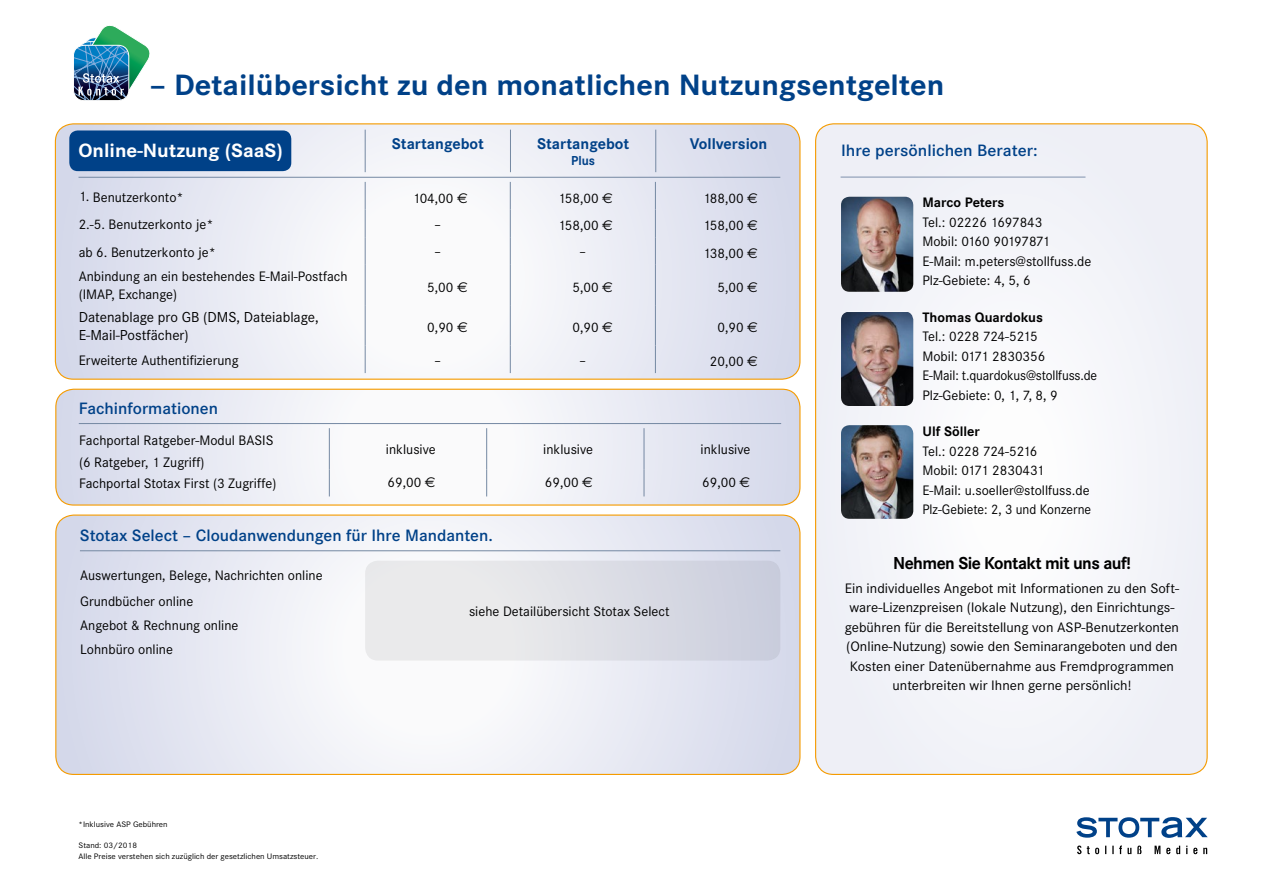
<style>
.page{position:relative;width:1263px;height:893px;background:#fff}
.page>*{position:absolute;margin:0;border:0;box-sizing:border-box;transform-origin:0 0}
.t1{font:700 30.6px "Corporate S";color:#004188;scale:1.05 1}
.t2{font:700 19.95px "Corporate S";color:#fff;scale:1.05 1}
.t3{font:700 18px "Corporate S";letter-spacing:-.03em;color:#000}
.t4{font:600 17.1px "Corporate S";color:#004188}
.t5{font:600 17.1px "Corporate S";color:#004188;scale:1.05 1}
.t6{font:700 16.05px "Corporate S";color:#004188}
.t7{font:15px/18px "Corporate S";color:#000}
.t8{font:14.25px/19.5px "Corporate S";color:#000}
.t9{font:14.25px/19.5px "Corporate S";color:#000;text-align:center;scale:1.04 1}
.t10{font:700 14.25px "Corporate S";color:#000}
.t11{font:700 13.5px "Corporate S";color:#004188;scale:.95 1}
.t12{font:8.25px/10.5px "Corporate S";color:#000;scale:1.07 1}
.s1{font-family:"Euro Sans Std"}
</style>
<div class="page">
<svg style="left:1076px;top:817px;width:132px;height:21px"></svg>
<svg style="left:1077px;top:845px;width:130px;height:9px"></svg>
<svg style="left:55px;top:124px;width:745px;height:255px"></svg>
<hr style="left:365px;top:130px;width:1px;height:42px;background:#7488a2">
<hr style="left:510px;top:130px;width:1px;height:42px;background:#7488a2">
<hr style="left:655px;top:130px;width:1px;height:42px;background:#7488a2">
<hr style="left:79px;top:177px;width:701px;height:1px;background:#7488a2">
<svg style="left:365px;top:182px;width:1px;height:83px"></svg>
<hr style="left:365px;top:265px;width:1px;height:40px;background:#7488a2">
<hr style="left:365px;top:305px;width:1px;height:40px;background:#7488a2">
<svg style="left:365px;top:345px;width:1px;height:28px"></svg>
<svg style="left:510px;top:182px;width:1px;height:83px"></svg>
<svg style="left:655px;top:182px;width:1px;height:83px"></svg>
<hr style="left:510px;top:265px;width:1px;height:40px;background:#7488a2">
<hr style="left:655px;top:265px;width:1px;height:40px;background:#7488a2">
<hr style="left:510px;top:305px;width:1px;height:40px;background:#7488a2">
<hr style="left:655px;top:305px;width:1px;height:40px;background:#7488a2">
<svg style="left:510px;top:345px;width:1px;height:28px"></svg>
<svg style="left:655px;top:345px;width:1px;height:28px"></svg>
<div style="left:69px;top:130px;width:222px;height:41px;background:#004188;border-radius:8px"></div>
<img style="left:73px;top:25px;width:77px;height:76px">
<div style="left:816px;top:124px;width:391px;height:650px;background:#f2f4f9"></div>
<img style="left:841px;top:197px;width:72px;height:95px">
<img style="left:841px;top:312px;width:72px;height:94px">
<img style="left:841px;top:425px;width:72px;height:94px">
<svg style="left:57px;top:515px;width:743px;height:259px"></svg>
<div style="left:365px;top:561px;width:415px;height:99px;background:linear-gradient(to right,#f1f1ee,#cccfde);border-radius:13px"></div>
<hr style="left:80px;top:550px;width:700px;height:1px;background:#7488a2">
<svg style="left:56px;top:389px;width:744px;height:116px"></svg>
<hr style="left:79px;top:423px;width:702px;height:1px;background:#7488a2">
<hr style="left:329px;top:428px;width:1px;height:42px;background:#7488a2">
<hr style="left:486px;top:428px;width:1px;height:42px;background:#7488a2">
<hr style="left:644px;top:428px;width:1px;height:42px;background:#7488a2">
<svg style="left:329px;top:470px;width:1px;height:26px"></svg>
<svg style="left:486px;top:470px;width:1px;height:26px"></svg>
<svg style="left:644px;top:470px;width:1px;height:26px"></svg>
<div style="left:55px;top:389px;width:745px;height:117px;border:1px solid #f59b00;border-radius:18px"></div>
<h1 class="t1" style="left:150px;top:68px;width:758px">– Detailübersicht zu den monatlichen Nutzungsentgelten</h1>
<p class="t6" style="left:392px;top:134px;width:93px">Startangebot</p>
<p class="t6" style="left:537px;top:134px;width:93px">Startangebot</p>
<p class="t11" style="left:571px;top:153px;width:27px">Plus</p>
<p class="t6" style="left:690px;top:134px;width:79px">Vollversion</p>
<h2 class="t2" style="left:78px;top:139px;width:196px">Online-Nutzung (SaaS)</h2>
<p class="t5" style="left:841px;top:141px;width:189px">Ihre persönlichen Berater:</p>
<p class="t8" style="left:79px;top:187px;width:106px">1. Benutzerkonto*</p>
<p class="t8" style="left:413px;top:188px;width:57px">104,00 <span class="s1">€</span></p>
<p class="t8" style="left:558px;top:188px;width:56px">158,00 <span class="s1">€</span></p>
<p class="t8" style="left:703px;top:188px;width:56px">188,00 <span class="s1">€</span></p>
<p class="t8" style="left:79px;top:215px;width:136px">2.-5. Benutzerkonto je*</p>
<p class="t8" style="left:434px;top:214px;width:9px">–</p>
<p class="t8" style="left:558px;top:216px;width:56px">158,00 <span class="s1">€</span></p>
<p class="t8" style="left:703px;top:216px;width:56px">158,00 <span class="s1">€</span></p>
<p class="t8" style="left:79px;top:243px;width:139px">ab 6. Benutzerkonto je*</p>
<p class="t8" style="left:434px;top:242px;width:9px">–</p>
<p class="t8" style="left:579px;top:242px;width:9px">–</p>
<p class="t8" style="left:703px;top:244px;width:56px">138,00 <span class="s1">€</span></p>
<p class="t8" style="left:79px;top:268px;width:270px;line-height:18px">Anbindung an ein bestehendes E-Mail-Postfach (IMAP, Exchange)</p>
<p class="t8" style="left:427px;top:278px;width:42px">5,00 <span class="s1">€</span></p>
<p class="t8" style="left:572px;top:278px;width:42px">5,00 <span class="s1">€</span></p>
<p class="t8" style="left:717px;top:278px;width:42px">5,00 <span class="s1">€</span></p>
<p class="t7" style="left:79px;top:308px;width:241px">Datenablage pro GB (DMS, Dateiablage,<br>E-Mail-Postfächer)</p>
<p class="t8" style="left:427px;top:318px;width:42px">0,90 <span class="s1">€</span></p>
<p class="t8" style="left:572px;top:318px;width:42px">0,90 <span class="s1">€</span></p>
<p class="t8" style="left:717px;top:318px;width:42px">0,90 <span class="s1">€</span></p>
<p class="t8" style="left:79px;top:350px;width:161px">Erweiterte Authentifizierung</p>
<p class="t8" style="left:434px;top:350px;width:9px">–</p>
<p class="t8" style="left:579px;top:350px;width:9px">–</p>
<p class="t8" style="left:710px;top:352px;width:50px">20,00 <span class="s1">€</span></p>
<p class="t4" style="left:79px;top:398px;width:141px">Fachinformationen</p>
<p class="t8" style="left:79px;top:430px;width:199px;line-height:21.6px">Fachportal Ratgeber-Modul BASIS (6 Ratgeber, 1 Zugriff)<br>Fachportal Stotax First (3 Zugriffe)</p>
<p class="t8" style="left:386px;top:440px;width:51px">inklusive</p>
<p class="t8" style="left:543px;top:440px;width:51px">inklusive</p>
<p class="t8" style="left:701px;top:440px;width:51px">inklusive</p>
<p class="t8" style="left:388px;top:472px;width:50px">69,00 <span class="s1">€</span></p>
<p class="t8" style="left:545px;top:472px;width:50px">69,00 <span class="s1">€</span></p>
<p class="t8" style="left:702px;top:472px;width:50px">69,00 <span class="s1">€</span></p>
<p class="t4" style="left:80px;top:525px;width:414px">Stotax Select – Cloudanwendungen für Ihre Mandanten.</p>
<p class="t8" style="left:80px;top:565px;width:244px">Auswertungen, Belege, Nachrichten online</p>
<p class="t8" style="left:469px;top:602px;width:202px">siehe Detailübersicht Stotax Select</p>
<p class="t8" style="left:80px;top:589px;width:160px;line-height:24.2px">Grundbücher online<br>Angebot &amp; Rechnung online<br>Lohnbüro online</p>
<p class="t12" style="left:79px;top:819px;width:85px">*Inklusive ASP Gebühren</p>
<p class="t12" style="left:79px;top:840px;width:226px">Stand: 03/2018<br>Alle Preise verstehen sich zuzüglich der gesetzlichen Umsatzsteuer.</p>
<p class="t10" style="left:922px;top:194px;width:84px">Marco Peters</p>
<p class="t8" style="left:922px;top:212px;width:171px">Tel.: 02226 1697843<br>Mobil: 0160 90197871<br>E-Mail: m.peters@stollfuss.de<br>Plz-Gebiete: 4, 5, 6</p>
<p class="t10" style="left:922px;top:309px;width:122px">Thomas Quardokus</p>
<p class="t8" style="left:922px;top:327px;width:176px">Tel.: 0228 724-5215<br>Mobil: 0171 2830356<br>E-Mail: t.quardokus@stollfuss.de<br>Plz-Gebiete: 0, 1, 7, 8, 9</p>
<p class="t10" style="left:922px;top:423px;width:59px">Ulf Söller</p>
<p class="t8" style="left:922px;top:441px;width:170px">Tel.: 0228 724-5216<br>Mobil: 0171 2830431<br>E-Mail: u.soeller@stollfuss.de<br>Plz-Gebiete: 2, 3 und Konzerne</p>
<p class="t3" style="left:893px;top:552px;width:239px">Nehmen Sie Kontakt mit uns auf!</p>
<p class="t9" style="left:845px;top:578px;width:323px">Ein individuelles Angebot mit Informationen zu den Soft&shy;ware-Lizenzpreisen (lokale Nutzung), den Einrichtungs&shy;gebühren für die Bereitstellung von ASP-Benutzerkonten (Online-Nutzung) sowie den Seminarangeboten und den Kosten einer Datenübernahme aus Fremdprogrammen unterbreiten wir Ihnen gerne persönlich!</p>
</div>
